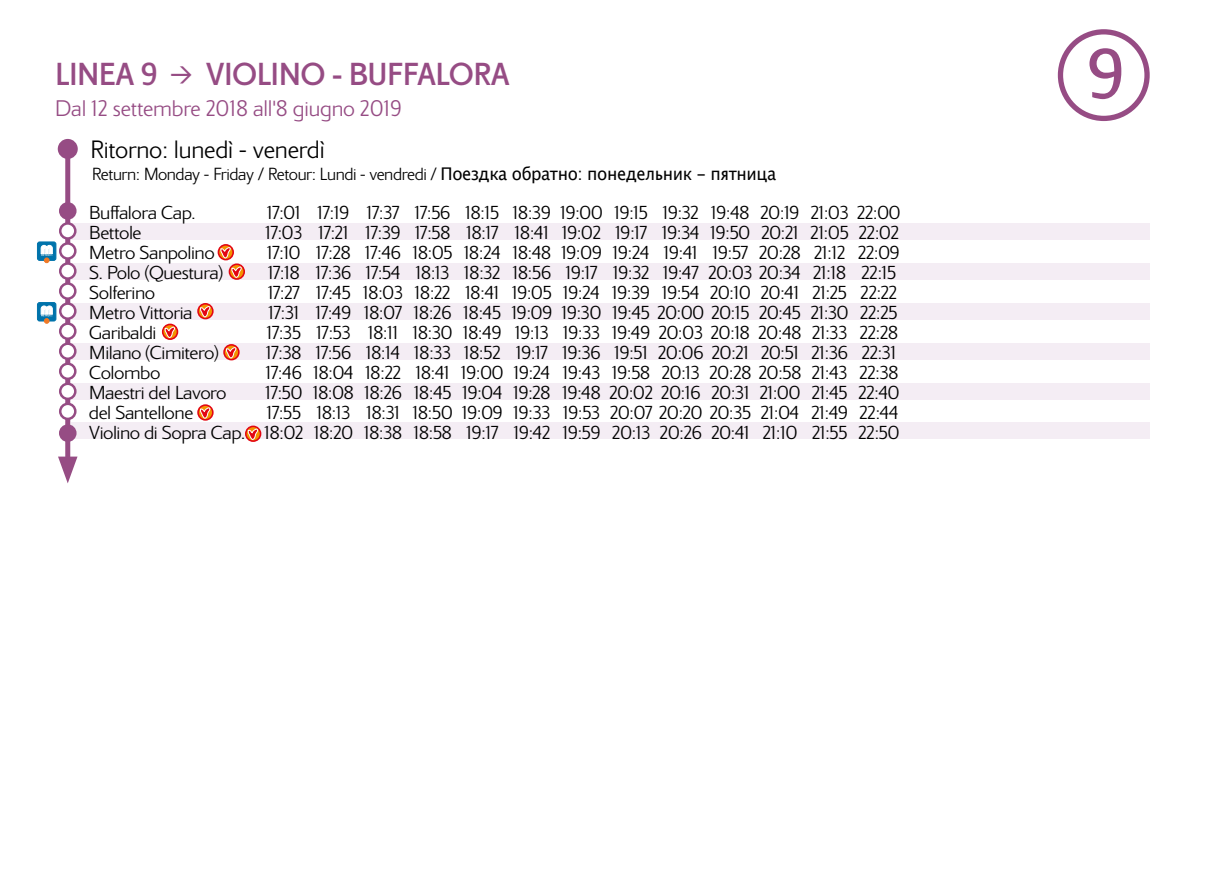
<style>
.page{position:relative;width:1205px;height:886px;background:#fff}
.page>*{position:absolute;margin:0;border:0;box-sizing:border-box;transform-origin:0 0}
.t1{font:700 70.5px "Metrobrescia";color:#964c84}
.t2{font:900 31.75px "Metrobrescia";letter-spacing:-.04em;color:#964c84}
.t3{font:500 25px "Metrobrescia";letter-spacing:-.01em;color:#000;scale:.95 1}
.t4{font:500 22.5px "Metrobrescia";letter-spacing:-.01em;color:#964c84;scale:.95 1}
.t5{font:500 18.75px/20px "Metrobrescia";letter-spacing:-.04em;color:#000}
.t6{font:500 17.5px "Metrobrescia";letter-spacing:-.025em;color:#000;scale:.95 1}
.s1{font-family:"DIN";font-weight:500;font-size:22px}
.s2{font-family:"Lucida Grande";font-weight:400}
</style>
<div class="page">
<div style="left:71px;top:422px;width:1078px;height:17px;background:#f4edf4"></div>
<div style="left:71px;top:223px;width:1078px;height:17px;background:#f4edf4"></div>
<div style="left:71px;top:263px;width:1078px;height:17px;background:#f4edf4"></div>
<div style="left:71px;top:303px;width:1078px;height:17px;background:#f4edf4"></div>
<div style="left:71px;top:343px;width:1078px;height:17px;background:#f4edf4"></div>
<div style="left:71px;top:383px;width:1078px;height:17px;background:#f4edf4"></div>
<div style="left:1058px;top:29px;width:91px;height:92px;border:5px solid #964c84;border-radius:50%"></div>
<div style="left:65px;top:149px;width:5px;height:317px;background:#964c84"></div>
<div style="left:58px;top:139px;width:20px;height:20px;background:#964c84;border-radius:50%"></div>
<svg style="left:58px;top:457px;width:20px;height:26px"></svg>
<div style="left:59px;top:202px;width:18px;height:18px;background:#964c84;border-radius:50%"></div>
<svg style="left:60px;top:223px;width:15px;height:15px"></svg>
<div style="left:59px;top:222px;width:18px;height:18px;border:2px solid #964c84;border-radius:50%"></div>
<svg style="left:60px;top:263px;width:15px;height:16px"></svg>
<div style="left:59px;top:262px;width:18px;height:18px;border:2px solid #964c84;border-radius:50%"></div>
<svg style="left:60px;top:284px;width:15px;height:15px"></svg>
<div style="left:59px;top:282px;width:18px;height:18px;border:2px solid #964c84;border-radius:50%"></div>
<svg style="left:60px;top:304px;width:15px;height:15px"></svg>
<div style="left:59px;top:302px;width:18px;height:18px;border:2px solid #964c84;border-radius:50%"></div>
<svg style="left:60px;top:324px;width:15px;height:15px"></svg>
<div style="left:59px;top:322px;width:18px;height:18px;border:2px solid #964c84;border-radius:50%"></div>
<svg style="left:60px;top:344px;width:15px;height:15px"></svg>
<div style="left:59px;top:342px;width:18px;height:18px;border:2px solid #964c84;border-radius:50%"></div>
<svg style="left:60px;top:364px;width:15px;height:15px"></svg>
<div style="left:59px;top:362px;width:18px;height:18px;border:2px solid #964c84;border-radius:50%"></div>
<svg style="left:60px;top:384px;width:15px;height:15px"></svg>
<div style="left:59px;top:382px;width:18px;height:18px;border:2px solid #964c84;border-radius:50%"></div>
<svg style="left:60px;top:243px;width:15px;height:15px"></svg>
<div style="left:59px;top:242px;width:18px;height:18px;border:2px solid #964c84;border-radius:50%"></div>
<div style="left:59px;top:424px;width:18px;height:18px;background:#964c84;border-radius:50%"></div>
<svg style="left:60px;top:404px;width:15px;height:15px"></svg>
<div style="left:59px;top:403px;width:18px;height:17px;border:2px solid #964c84;border-radius:50%"></div>
<svg style="left:37px;top:242px;width:19px;height:18px"></svg>
<div style="left:37px;top:242px;width:19px;height:18px;border:1px solid #0073ab;border-radius:2px"></div>
<svg style="left:41px;top:245px;width:11px;height:18px"></svg>
<svg style="left:37px;top:303px;width:19px;height:18px"></svg>
<div style="left:37px;top:302px;width:19px;height:19px;border:1px solid #0073ab;border-radius:2px"></div>
<svg style="left:41px;top:306px;width:11px;height:17px"></svg>
<div style="left:218px;top:244px;width:16px;height:16px;border:2px solid #e30613;border-radius:50%"></div>
<svg style="left:220px;top:247px;width:10px;height:11px"></svg>
<div style="left:229px;top:263px;width:16px;height:17px;border:2px solid #e30613;border-radius:50%"></div>
<svg style="left:231px;top:266px;width:10px;height:12px"></svg>
<div style="left:197px;top:303px;width:17px;height:16px;border:2px solid #e30613;border-radius:50%"></div>
<svg style="left:200px;top:306px;width:10px;height:11px"></svg>
<div style="left:162px;top:324px;width:16px;height:16px;border:2px solid #e30613;border-radius:50%"></div>
<svg style="left:165px;top:327px;width:10px;height:11px"></svg>
<div style="left:245px;top:426px;width:16px;height:16px;border:2px solid #e30613;border-radius:50%"></div>
<svg style="left:248px;top:429px;width:10px;height:11px"></svg>
<div style="left:197px;top:404px;width:17px;height:17px;border:2px solid #e30613;border-radius:50%"></div>
<svg style="left:200px;top:407px;width:10px;height:11px"></svg>
<div style="left:223px;top:344px;width:17px;height:16px;border:2px solid #e30613;border-radius:50%"></div>
<svg style="left:226px;top:347px;width:10px;height:11px"></svg>
<h2 class="t2" style="left:55px;top:55px;width:457px">LINEA 9 <span class="s1">&gt;</span> VIOLINO - BUFFALORA</h2>
<p class="t4" style="left:55px;top:96px;width:367px">Dal 12 settembre 2018 all'8 giugno 2019</p>
<h3 class="t3" style="left:90px;top:135px;width:248px">Ritorno: lunedì - venerdì</h3>
<p class="t6" style="left:92px;top:164px;width:722px">Return: Monday - Friday / Retour: Lundi - vendredi / <span class="s2">Поездка обратно: понедельник - пятница</span></p>
<p class="t5" style="left:89px;top:202px;width:158px">Buffalora Cap.<br>Bettole<br>Metro Sanpolino<br>S. Polo (Questura)<br>Solferino<br>Metro Vittoria<br>Garibaldi<br>Milano (Cimitero)<br>Colombo<br>Maestri del Lavoro del Santellone<br>Violino di Sopra Cap.</p>
<p class="t5" style="left:264px;top:202px;width:638px">17:01 17:19 17:37 17:56 18:15 18:39 19:00 19:15 19:32 19:48 20:19 21:03 22:00<br>17:03 17:21 17:39 17:58 18:17 18:41 19:02 19:17 19:34 19:50 20:21 21:05 22:02<br>17:10 17:28 17:46 18:05 18:24 18:48 19:09 19:24 19:41 19:57 20:28 21:12 22:09<br>17:18 17:36 17:54 18:13 18:32 18:56 19:17 19:32 19:47 20:03 20:34 21:18 22:15<br>17:27 17:45 18:03 18:22 18:41 19:05 19:24 19:39 19:54 20:10 20:41 21:25 22:22<br>17:31 17:49 18:07 18:26 18:45 19:09 19:30 19:45 20:00 20:15 20:45 21:30 22:25<br>17:35 17:53 18:11 18:30 18:49 19:13 19:33 19:49 20:03 20:18 20:48 21:33 22:28<br>17:38 17:56 18:14 18:33 18:52 19:17 19:36 19:51 20:06 20:21 20:51 21:36 22:31<br>17:46 18:04 18:22 18:41 19:00 19:24 19:43 19:58 20:13 20:28 20:58 21:43 22:38<br>17:50 18:08 18:26 18:45 19:04 19:28 19:48 20:02 20:16 20:31 21:00 21:45 22:40<br>17:55 18:13 18:31 18:50 19:09 19:33 19:53 20:07 20:20 20:35 21:04 21:49 22:44<br>18:02 18:20 18:38 18:58 19:17 19:42 19:59 20:13 20:26 20:41 21:10 21:55 22:50</p>
<h1 class="t1" style="left:1086px;top:33px;width:41px">9</h1>
</div>
